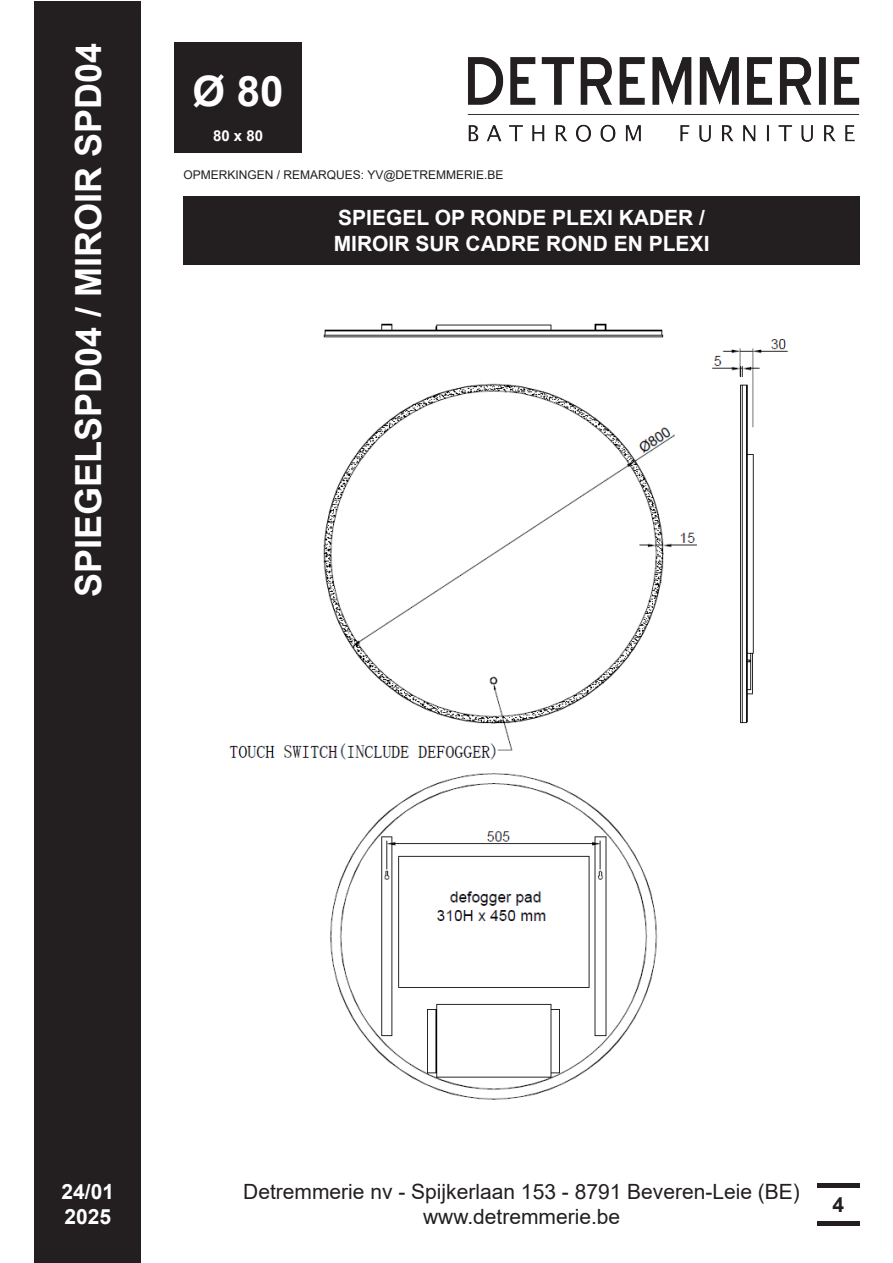
<style>
.page{position:relative;width:893px;height:1263px;background:#fff}
.page>*{position:absolute;margin:0;border:0;box-sizing:border-box;transform-origin:0 0}
.t1{font:700 42px "Arial";color:#fff}
.t2{font:700 36px "Arial";color:#fff}
.t3{font:21px/25.2px "Arial";color:#231f20;text-align:center}
.t4{font:700 21px/25.2px "Arial";color:#fff}
.t5{font:700 21px "Arial";color:#231f20}
.t6{font:700 15px "Arial";color:#fff}
.t7{font:12px "Arial";color:#231f20}
</style>
<div class="page">
<img style="left:468px;top:57px;width:392px;height:84px">
<div style="left:35px;top:1px;width:106px;height:1262px;background:#231f20"></div>
<div style="left:184px;top:196px;width:676px;height:68px;background:#231f20"></div>
<hr style="left:817px;top:1183px;width:43px;height:4px;background:#231f20">
<hr style="left:817px;top:1221px;width:43px;height:4px;background:#231f20">
<div style="left:174px;top:43px;width:128px;height:110px;background:#231f20"></div>
<img style="left:229px;top:323px;width:560px;height:777px">
<h2 class="t2" style="left:63px;top:597px;width:556px;rotate:-90deg">SPIEGELSPD04 / MIROIR SPD04</h2>
<p class="t1" style="left:193px;top:61px;width:93px">Ø 80</p>
<p class="t6" style="left:213px;top:125px;width:52px">80 x 80</p>
<p class="t7" style="left:184px;top:167px;width:322px">OPMERKINGEN / REMARQUES: YV@DETREMMERIE.BE</p>
<p class="t4" style="left:334px;top:206px;width:377px">SPIEGEL OP RONDE PLEXI KADER /<br>MIROIR SUR CADRE ROND EN PLEXI</p>
<p class="t4" style="left:62px;top:1179px;width:54px">24/01<br>2025</p>
<p class="t3" style="left:243px;top:1179px;width:558px">Detremmerie nv - Spijkerlaan 153 - 8791 Beveren-Leie (BE) www.detremmerie.be</p>
<p class="t5" style="left:833px;top:1190px;width:13px">4</p>
</div>
